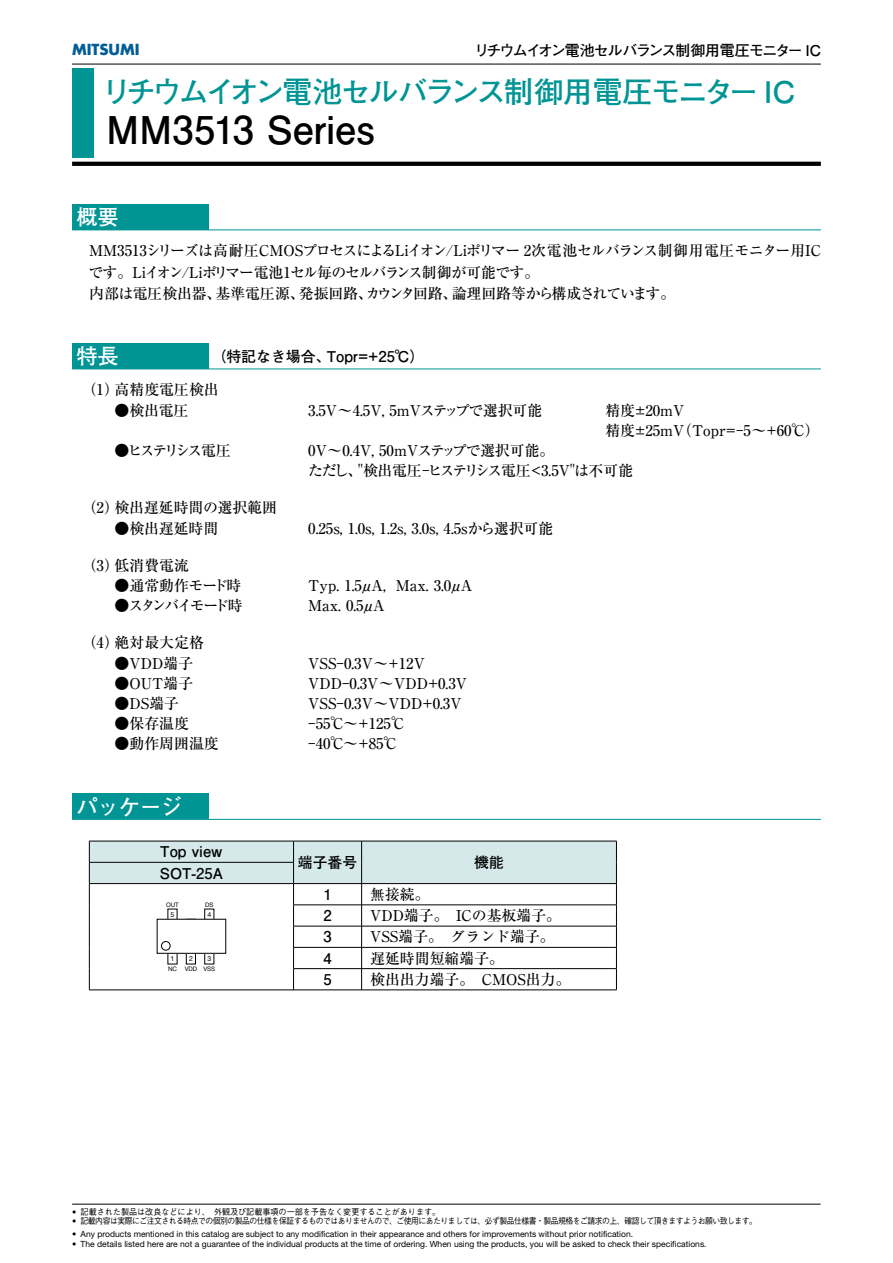
<style>
.page{position:relative;width:893px;height:1263px;background:#fff}
.page>*{position:absolute;margin:0;border:0;box-sizing:border-box;transform-origin:0 0}
.t1{font:38.25px "Futo Go B101 Pro Bold 90 pv RKSJ H";letter-spacing:-.01em;color:#000}
.t2{font:29.7px "Futo Go B101 Pro Bold 90 pv RKSJ H";letter-spacing:-.085em;color:#009495}
.t3{font:21.3px "Futo Go B101 Pro Bold 90 pv RKSJ H";color:#fff}
.t4{font:14.85px/20.2px "Ryumin Pro Medium 90 pv RKSJ H";color:#000}
.t5{font:14.85px/21.3px "Ryumin Pro Medium 90 pv RKSJ H";letter-spacing:-.04em;color:#000}
.t6{font:14.85px/20.2px "Ryumin Pro Medium 90 pv RKSJ H";letter-spacing:-.025em;color:#000}
.t7{font:14.85px "Futo Go B101 Pro Bold 90 pv RKSJ H";color:#000}
.t8{font:14.85px "Futo Go B101 Pro Bold 90 pv RKSJ H";letter-spacing:-.085em;color:#000}
.t9{font:14.85px "Ryumin Pro Medium 90 pv RKSJ H";letter-spacing:-.095em;color:#000}
.t10{font:14.85px "Ryumin Pro Medium 90 pv RKSJ H";letter-spacing:-.155em;color:#000}
.t11{font:14.85px "Ryumin Pro Medium 90 pv RKSJ H";letter-spacing:-.16em;color:#000}
.t12{font:14.85px "Ryumin Pro Medium 90 pv RKSJ H";letter-spacing:-.035em;color:#000}
.t13{font:700 14.85px "Futura";color:#005d97}
.t14{font:8.55px "Helvetica Neue";color:#000}
.t15{font:8.55px "Gothic BBB Pro Medium 90 pv RKSJ H";letter-spacing:-.06em;color:#000;scale:.92 1}
.t16{font:8.55px "Gothic BBB Pro Medium 90 pv RKSJ H";color:#000;scale:.95 1}
.t17{font:6.9px "Helvetica Neue";color:#000}
.t18{font:6.15px "Helvetica Neue";color:#000}
.s1{font-family:"Helvetica Neue"}
</style>
<div class="page">
<hr style="left:72px;top:1204px;width:748px;height:1px;background:#000">
<hr style="left:72px;top:64px;width:748px;height:1px;background:#000">
<div style="left:72px;top:68px;width:21px;height:89px;background:#009495"></div>
<svg style="left:72px;top:162px;width:748px;height:4px;background:#050505"></svg>
<div style="left:72px;top:204px;width:136px;height:26px;background:#009495"></div>
<hr style="left:72px;top:230px;width:748px;height:1px;background:#009495">
<div style="left:72px;top:343px;width:136px;height:26px;background:#009495"></div>
<hr style="left:72px;top:369px;width:748px;height:1px;background:#009495">
<div style="left:72px;top:794px;width:136px;height:25px;background:#009495"></div>
<hr style="left:72px;top:819px;width:748px;height:1px;background:#009495">
<hr style="left:89px;top:990px;width:527px;height:1px;background:#000">
<svg style="left:89px;top:841px;width:528px;height:149px"></svg>
<div style="left:157px;top:919px;width:69px;height:34px;background:#fff"></div>
<div style="left:157px;top:919px;width:69px;height:35px;border:1px solid #000"></div>
<div style="left:161px;top:941px;width:9px;height:9px;border:1px solid #000;border-radius:50%"></div>
<p class="t13" style="left:72px;top:43px;width:69px">MITSUMI</p>
<p class="t8" style="left:474px;top:44px;width:348px">リチウムイオン電池セルバランス制御用電圧モニター IC</p>
<h2 class="t2" style="left:102px;top:80px;width:695px">リチウムイオン電池セルバランス制御用電圧モニター IC</h2>
<h1 class="t1" style="left:106px;top:116px;width:271px">MM3513 Series</h1>
<h3 class="t3" style="left:76px;top:209px;width:44px">概要</h3>
<p class="t5" style="left:88px;top:242px;width:734px">MM3513シリーズは高耐圧CMOSプロセスによるLiイオン/Liポリマー 2次電池セルバランス制御用電圧モニター用ICです。Liイオン/Liポリマー電池1セル毎のセルバランス制御が可能です。<br>内部は電圧検出器、基準電圧源、発振回路、カウンタ回路、論理回路等から構成されています。</p>
<h3 class="t3" style="left:76px;top:348px;width:44px">特長</h3>
<p class="t4" style="left:82px;top:382px;width:138px">（1）高精度電圧検出</p>
<p class="t4" style="left:115px;top:402px;width:75px">●検出電圧</p>
<p class="t4" style="left:308px;top:402px;width:235px">3.5V～4.5V, 5mVステップで選択可能</p>
<p class="t4" style="left:605px;top:402px;width:216px">精度±20mV<br>精度±25mV（Topr=-5～+60℃）</p>
<p class="t11" style="left:115px;top:445px;width:118px">●ヒステリシス電圧</p>
<p class="t6" style="left:308px;top:442px;width:326px">0V～0.4V, 50mVステップで選択可能。<br>ただし、"検出電圧-ヒステリシス電圧&lt;3.5V"は不可能</p>
<p class="t4" style="left:82px;top:500px;width:197px">（2）検出遅延時間の選択範囲</p>
<p class="t4" style="left:115px;top:520px;width:105px">●検出遅延時間</p>
<p class="t4" style="left:308px;top:520px;width:246px">0.25s, 1.0s, 1.2s, 3.0s, 4.5sから選択可能</p>
<p class="t4" style="left:82px;top:557px;width:109px">（3）低消費電流</p>
<p class="t12" style="left:115px;top:580px;width:128px">●通常動作モード時</p>
<p class="t9" style="left:308px;top:580px;width:166px">Typ. 1.5μA, Max. 3.0μA</p>
<p class="t10" style="left:115px;top:600px;width:129px">●スタンバイモード時</p>
<p class="t4" style="left:308px;top:597px;width:78px">Max. 0.5μA</p>
<p class="t4" style="left:82px;top:635px;width:124px">（4）絶対最大定格</p>
<p class="t4" style="left:115px;top:655px;width:80px">●VDD端子</p>
<p class="t4" style="left:308px;top:655px;width:118px">VSS-0.3V～+12V</p>
<p class="t4" style="left:115px;top:675px;width:80px">●OUT端子</p>
<p class="t4" style="left:308px;top:675px;width:160px">VDD-0.3V～VDD+0.3V</p>
<p class="t4" style="left:115px;top:695px;width:66px">●DS端子</p>
<p class="t4" style="left:308px;top:695px;width:155px">VSS-0.3V～VDD+0.3V</p>
<p class="t4" style="left:115px;top:715px;width:76px">●保存温度</p>
<p class="t4" style="left:308px;top:715px;width:99px">-55℃～+125℃</p>
<p class="t4" style="left:115px;top:736px;width:106px">●動作周囲温度</p>
<p class="t4" style="left:308px;top:736px;width:92px">-40℃～+85℃</p>
<p class="t7" style="left:211px;top:351px;width:215px">（特記なき場合、Topr=+25℃）</p>
<h3 class="t3" style="left:76px;top:798px;width:108px">パッケージ</h3>
<p class="t7" style="left:160px;top:846px;width:64px">Top view</p>
<p class="t7" style="left:160px;top:867px;width:65px">SOT-25A</p>
<p class="t18" style="left:166px;top:903px;width:14px">OUT</p>
<p class="t18" style="left:205px;top:903px;width:10px">DS</p>
<p class="t17" style="left:170px;top:912px;width:5px">5</p>
<p class="t17" style="left:207px;top:912px;width:5px">4</p>
<p class="t17" style="left:170px;top:957px;width:5px">1</p>
<p class="t17" style="left:207px;top:957px;width:5px">3</p>
<p class="t17" style="left:189px;top:957px;width:5px">2</p>
<p class="t18" style="left:168px;top:966px;width:49px">NC VDD VSS</p>
<p class="t7" style="left:298px;top:857px;width:61px">端子番号</p>
<p class="t7" style="left:474px;top:857px;width:31px">機能</p>
<p class="t7" style="left:323px;top:889px;width:10px">1</p>
<p class="t4" style="left:370px;top:886px;width:61px">無接続。</p>
<p class="t7" style="left:323px;top:910px;width:10px">2</p>
<p class="t4" style="left:370px;top:907px;width:192px">VDD端子。 ICの基板端子。</p>
<p class="t7" style="left:323px;top:931px;width:10px">3</p>
<p class="t4" style="left:370px;top:929px;width:186px">VSS端子。グランド端子。</p>
<p class="t7" style="left:323px;top:952px;width:10px">4</p>
<p class="t4" style="left:370px;top:950px;width:135px">遅延時間短縮端子。</p>
<p class="t7" style="left:323px;top:974px;width:10px">5</p>
<p class="t4" style="left:370px;top:971px;width:202px">検出出力端子。 CMOS出力。</p>
<p class="t16" style="left:72px;top:1208px;width:389px"><span class="s1">•</span> 記載された製品は改良などにより、外観及び記載事項の一部を予告なく変更することがあります。</p>
<p class="t15" style="left:72px;top:1218px;width:746px"><span class="s1">•</span> 記載内容は実際にご注文される時点での個別の製品の仕様を保証するものではありませんので、ご使用にあたりましては、必ず製品仕様書・製品規格をご請求の上、確認して頂きますようお願い致します。</p>
<p class="t14" style="left:72px;top:1231px;width:562px">• Any products mentioned in this catalog are subject to any modification in their appearance and others for improvements without prior notification.</p>
<p class="t14" style="left:72px;top:1241px;width:636px">• The details listed here are not a guarantee of the individual products at the time of ordering. When using the products, you will be asked to check their specifications.</p>
</div>
